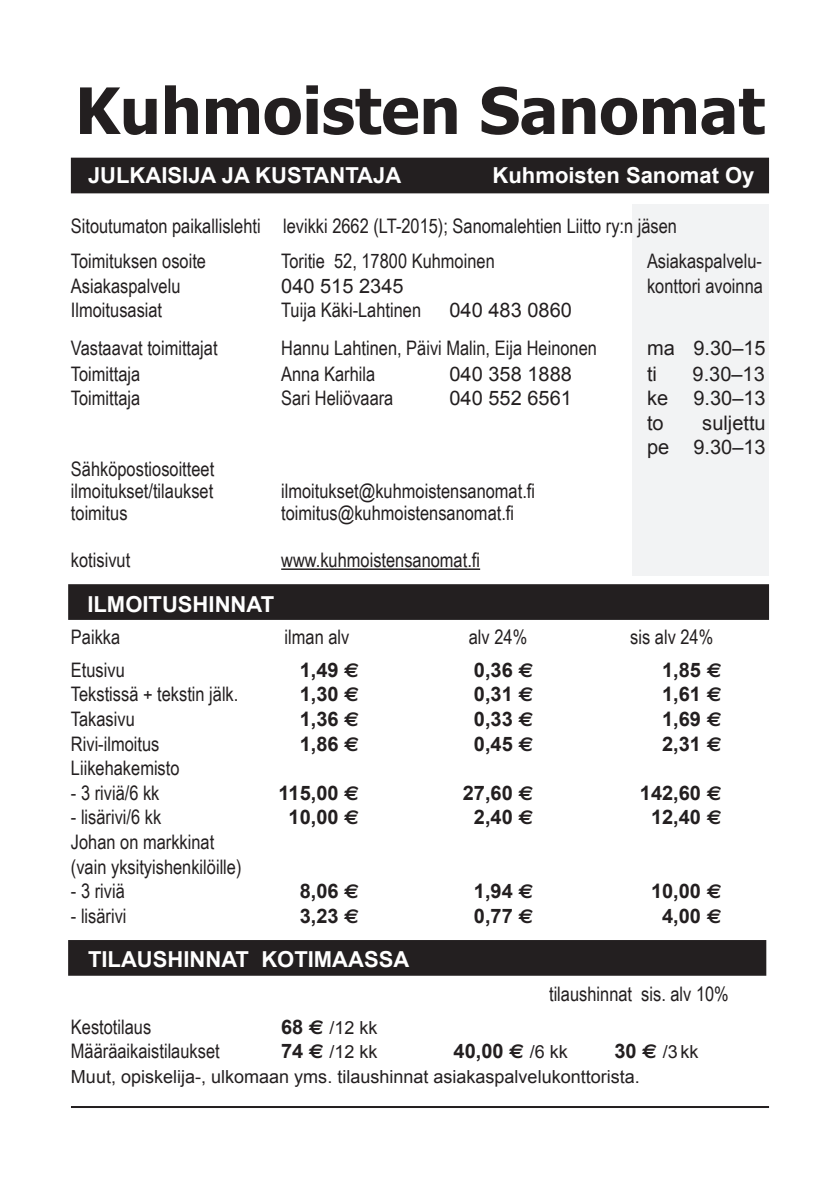
<style>
.page{position:relative;width:840px;height:1191px;background:#fff}
.page>*{position:absolute;margin:0;border:0;box-sizing:border-box;transform-origin:0 0}
.t1{font:700 64px "Tahoma";color:#231f20}
.otsikko-1{font:700 22px "Arial";color:#fff}
.teksti{font:20px/24.6px "Arial Narrow";color:#231f20}
.t2{font:700 20px "Arial";color:#231f20}
.t3{font:20px "Arial";color:#231f20}
.teksti-otsikko{font:20px "Arial Narrow";color:#231f20}
.t4{font:18px "Arial";color:#231f20}
.s1{font-family:"Euro Sans"}
.s2{font-weight:700;font-size:20px}
.s3{font-family:"Euro Sans";font-weight:700;font-size:20px}
.s4{font-weight:400;font-size:18px}
</style>
<div class="page">
<div style="left:69px;top:941px;width:695px;height:33px;background:#231f20"></div>
<div style="left:68px;top:940px;width:697px;height:35px;border:2px solid #231f20"></div>
<div style="left:632px;top:204px;width:136px;height:371px;background:#f2f3f4"></div>
<div style="left:69px;top:585px;width:698px;height:34px;background:#231f20"></div>
<div style="left:68px;top:584px;width:700px;height:36px;border:2px solid #231f20"></div>
<div style="left:72px;top:159px;width:695px;height:33px;background:#231f20"></div>
<div style="left:71px;top:158px;width:697px;height:35px;border:2px solid #231f20"></div>
<hr style="left:71px;top:1106px;width:697px;height:2px;background:#231f20">
<hr style="left:281px;top:568px;width:199px;height:2px;background:#231f20">
<p class="t1" style="left:75px;top:66px;width:690px">Kuhmoisten Sanomat</p>
<p class="otsikko-1" style="left:88px;top:161px;width:314px">JULKAISIJA JA KUSTANTAJA</p>
<p class="otsikko-1" style="left:492px;top:161px;width:263px">Kuhmoisten Sanomat Oy</p>
<p class="teksti" style="left:71px;top:213px;width:607px">Sitoutumaton paikallislehti levikki 2662 (LT-2015); Sanomalehtien Liitto ry:n jäsen</p>
<p class="teksti" style="left:71px;top:248px;width:136px">Toimituksen osoite</p>
<p class="teksti" style="left:281px;top:248px;width:215px">Toritie 52, 17800 Kuhmoinen</p>
<p class="teksti" style="left:646px;top:248px;width:116px">Asiakaspalvelu-</p>
<p class="teksti" style="left:71px;top:272px;width:111px">Asiakaspalvelu</p>
<p class="t3" style="left:281px;top:272px;width:124px">040 515 2345</p>
<p class="teksti" style="left:646px;top:272px;width:117px">konttori avoinna</p>
<p class="teksti" style="left:71px;top:296px;width:93px">Ilmoitusasiat</p>
<p class="teksti" style="left:281px;top:296px;width:141px">Tuija Käki-Lahtinen</p>
<p class="t3" style="left:449px;top:296px;width:124px">040 483 0860</p>
<p class="teksti" style="left:71px;top:334px;width:148px">Vastaavat toimittajat</p>
<p class="teksti" style="left:281px;top:334px;width:317px">Hannu Lahtinen, Päivi Malin, Eija Heinonen</p>
<p class="t3" style="left:646px;top:334px;width:120px">ma 9.30–15</p>
<p class="teksti" style="left:71px;top:360px;width:71px">Toimittaja</p>
<p class="teksti" style="left:281px;top:360px;width:95px">Anna Karhila</p>
<p class="t3" style="left:449px;top:360px;width:124px">040 358 1888</p>
<p class="t3" style="left:646px;top:360px;width:11px">ti</p>
<p class="t3" style="left:692px;top:360px;width:74px">9.30–13</p>
<p class="teksti" style="left:71px;top:385px;width:71px">Toimittaja</p>
<p class="teksti" style="left:281px;top:385px;width:114px">Sari Heliövaara</p>
<p class="t3" style="left:449px;top:384px;width:124px">040 552 6561</p>
<p class="t3" style="left:646px;top:384px;width:23px">ke</p>
<p class="t3" style="left:693px;top:384px;width:74px">9.30–13</p>
<p class="t3" style="left:646px;top:409px;width:18px">to</p>
<p class="t3" style="left:702px;top:409px;width:65px">suljettu</p>
<p class="t3" style="left:646px;top:434px;width:120px">pe 9.30–13</p>
<p class="teksti" style="left:71px;top:456px;width:145px">Sähköpostiosoitteet</p>
<p class="teksti" style="left:71px;top:478px;width:144px">ilmoitukset/tilaukset</p>
<p class="teksti" style="left:281px;top:478px;width:255px">ilmoitukset@kuhmoistensanomat.fi</p>
<p class="teksti" style="left:71px;top:500px;width:58px">toimitus</p>
<p class="teksti" style="left:281px;top:500px;width:234px">toimitus@kuhmoistensanomat.fi</p>
<p class="teksti" style="left:71px;top:547px;width:61px">kotisivut</p>
<p class="teksti" style="left:281px;top:547px;width:200px">www.kuhmoistensanomat.fi</p>
<p class="otsikko-1" style="left:87px;top:589px;width:188px">ILMOITUSHINNAT</p>
<p class="teksti-otsikko" style="left:71px;top:622px;width:51px">Paikka</p>
<p class="teksti-otsikko" style="left:284px;top:622px;width:66px">ilman alv</p>
<p class="teksti-otsikko" style="left:468px;top:622px;width:60px">alv 24%</p>
<p class="teksti-otsikko" style="left:630px;top:622px;width:84px">sis alv 24%</p>
<p class="teksti" style="left:71px;top:656px;width:55px">Etusivu</p>
<p class="t2" style="left:299px;top:656px;width:61px">1,49 <span class="s1">€</span></p>
<p class="t2" style="left:473px;top:656px;width:61px">0,36 <span class="s1">€</span></p>
<p class="t2" style="left:661px;top:656px;width:61px">1,85 <span class="s1">€</span></p>
<p class="teksti" style="left:71px;top:681px;width:169px">Tekstissä + tekstin jälk.</p>
<p class="t2" style="left:299px;top:681px;width:61px">1,30 <span class="s1">€</span></p>
<p class="t2" style="left:473px;top:681px;width:61px">0,31 <span class="s1">€</span></p>
<p class="t2" style="left:661px;top:681px;width:61px">1,61 <span class="s1">€</span></p>
<p class="teksti" style="left:71px;top:706px;width:65px">Takasivu</p>
<p class="t2" style="left:299px;top:705px;width:61px">1,36 <span class="s1">€</span></p>
<p class="t2" style="left:473px;top:705px;width:61px">0,33 <span class="s1">€</span></p>
<p class="t2" style="left:661px;top:705px;width:61px">1,69 <span class="s1">€</span></p>
<p class="teksti" style="left:71px;top:730px;width:90px">Rivi-ilmoitus</p>
<p class="t2" style="left:299px;top:730px;width:61px">1,86 <span class="s1">€</span></p>
<p class="t2" style="left:473px;top:730px;width:61px">0,45 <span class="s1">€</span></p>
<p class="t2" style="left:661px;top:730px;width:61px">2,31 <span class="s1">€</span></p>
<p class="teksti" style="left:71px;top:755px;width:110px">Liikehakemisto</p>
<p class="teksti" style="left:71px;top:779px;width:90px">- 3 riviä/6 kk</p>
<p class="t2" style="left:278px;top:779px;width:82px">115,00 <span class="s1">€</span></p>
<p class="t2" style="left:462px;top:779px;width:72px">27,60 <span class="s1">€</span></p>
<p class="t2" style="left:639px;top:779px;width:83px">142,60 <span class="s1">€</span></p>
<p class="teksti" style="left:71px;top:804px;width:92px">- lisärivi/6 kk</p>
<p class="t2" style="left:288px;top:804px;width:72px">10,00 <span class="s1">€</span></p>
<p class="t2" style="left:473px;top:804px;width:61px">2,40 <span class="s1">€</span></p>
<p class="t2" style="left:650px;top:804px;width:72px">12,40 <span class="s1">€</span></p>
<p class="teksti" style="left:71px;top:829px;width:172px">Johan on markkinat (vain yksityishenkilöille)</p>
<p class="teksti" style="left:71px;top:878px;width:55px">- 3 riviä</p>
<p class="t2" style="left:299px;top:878px;width:61px">8,06 <span class="s1">€</span></p>
<p class="t2" style="left:473px;top:878px;width:61px">1,94 <span class="s1">€</span></p>
<p class="t2" style="left:650px;top:878px;width:72px">10,00 <span class="s1">€</span></p>
<p class="teksti" style="left:71px;top:902px;width:57px">- lisärivi</p>
<p class="t2" style="left:299px;top:902px;width:61px">3,23 <span class="s1">€</span></p>
<p class="t2" style="left:473px;top:902px;width:61px">0,77 <span class="s1">€</span></p>
<p class="t2" style="left:661px;top:902px;width:61px">4,00 <span class="s1">€</span></p>
<p class="otsikko-1" style="left:88px;top:944px;width:323px">TILAUSHINNAT KOTIMAASSA</p>
<p class="teksti" style="left:549px;top:981px;width:181px">tilaushinnat sis. alv 10%</p>
<p class="teksti" style="left:71px;top:1013px;width:82px">Kestotilaus</p>
<p class="t4" style="left:281px;top:1015px;width:98px"><span class="s2">68</span> <span class="s3">€</span> /12 kk</p>
<p class="teksti" style="left:71px;top:1038px;width:150px">Määräaikaistilaukset</p>
<p class="t4" style="left:281px;top:1039px;width:98px"><span class="s2">74</span> <span class="s3">€</span> /12 kk</p>
<p class="t2" style="left:453px;top:1038px;width:116px">40,00 <span class="s1">€</span> <span class="s4">/6 kk</span></p>
<p class="t4" style="left:614px;top:1039px;width:85px"><span class="s2">30</span> <span class="s3">€</span> /3 kk</p>
<p class="t4" style="left:71px;top:1064px;width:570px">Muut, opiskelija-, ulkomaan yms. tilaushinnat asiakaspalvelukonttorista.</p>
</div>
